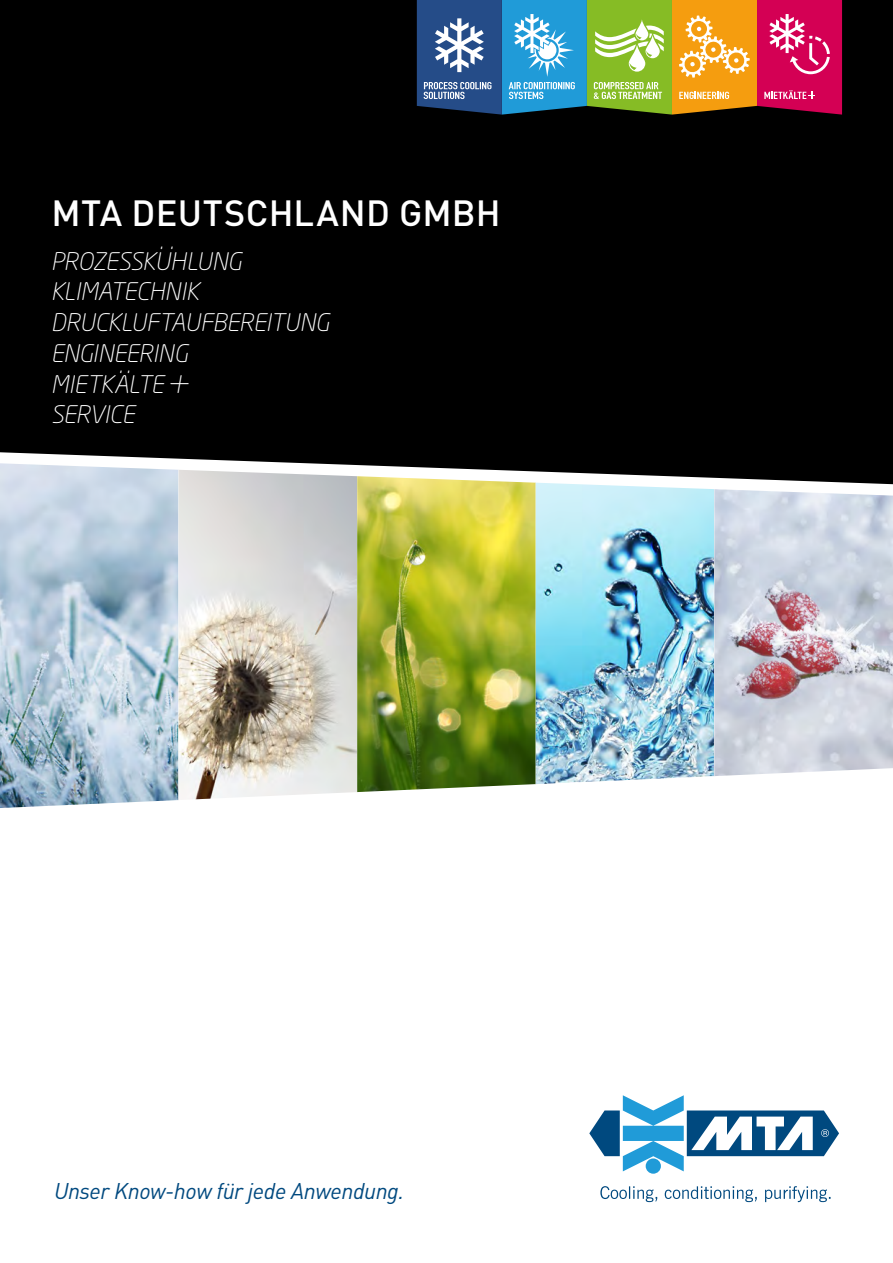
<style>
.page{position:relative;width:893px;height:1263px;background:#fff}
.page>*{position:absolute;margin:0;border:0;box-sizing:border-box;transform-origin:0 0}
.t1{font:500 36px "DIN Pro";letter-spacing:.005em;color:#fff}
.t2{font:italic 300 24px/30.8px "Neo Sans";letter-spacing:-.01em;color:#fff}
.t3{font:italic 22.5px "DIN Pro";letter-spacing:-.02em;color:#00497f}
</style>
<div class="page">
<div style="left:0;top:0;width:893px;height:484px;background:#000"></div>
<img style="left:0;top:463px;width:179px;height:345px">
<img style="left:179px;top:470px;width:178px;height:330px">
<img style="left:357px;top:476px;width:179px;height:316px">
<img style="left:536px;top:483px;width:178px;height:301px">
<img style="left:714px;top:489px;width:179px;height:287px">
<svg style="left:589px;top:1095px;width:250px;height:79px"></svg>
<svg style="left:600px;top:1186px;width:231px;height:16px"></svg>
<svg style="left:417px;top:0;width:425px;height:115px;background:#908073"></svg>
<svg style="left:171px;top:380px;width:18px;height:7px"></svg>
<p class="t1" style="left:51px;top:184px;width:451px">MTA DEUTSCHLAND GMBH</p>
<p class="t2" style="left:51px;top:248px;width:193px">PROZESSKUHLUNG</p>
<p class="t2" style="left:51px;top:278px;width:280px">KLIMATECHNIK<br>DRUCKLUFTAUFBEREITUNG<br>ENGINEERING<br>MIETKALTE</p>
<p class="t2" style="left:51px;top:401px;width:85px">SERVICE</p>
<p class="t2" style="left:159px;top:227px;width:16px">. .</p>
<p class="t2" style="left:119px;top:351px;width:13px">..</p>
<p class="t2" style="left:175px;top:371px;width:7px">I</p>
<p class="t3" style="left:54px;top:1173px;width:352px">Unser Know-how für jede Anwendung.</p>
</div>
